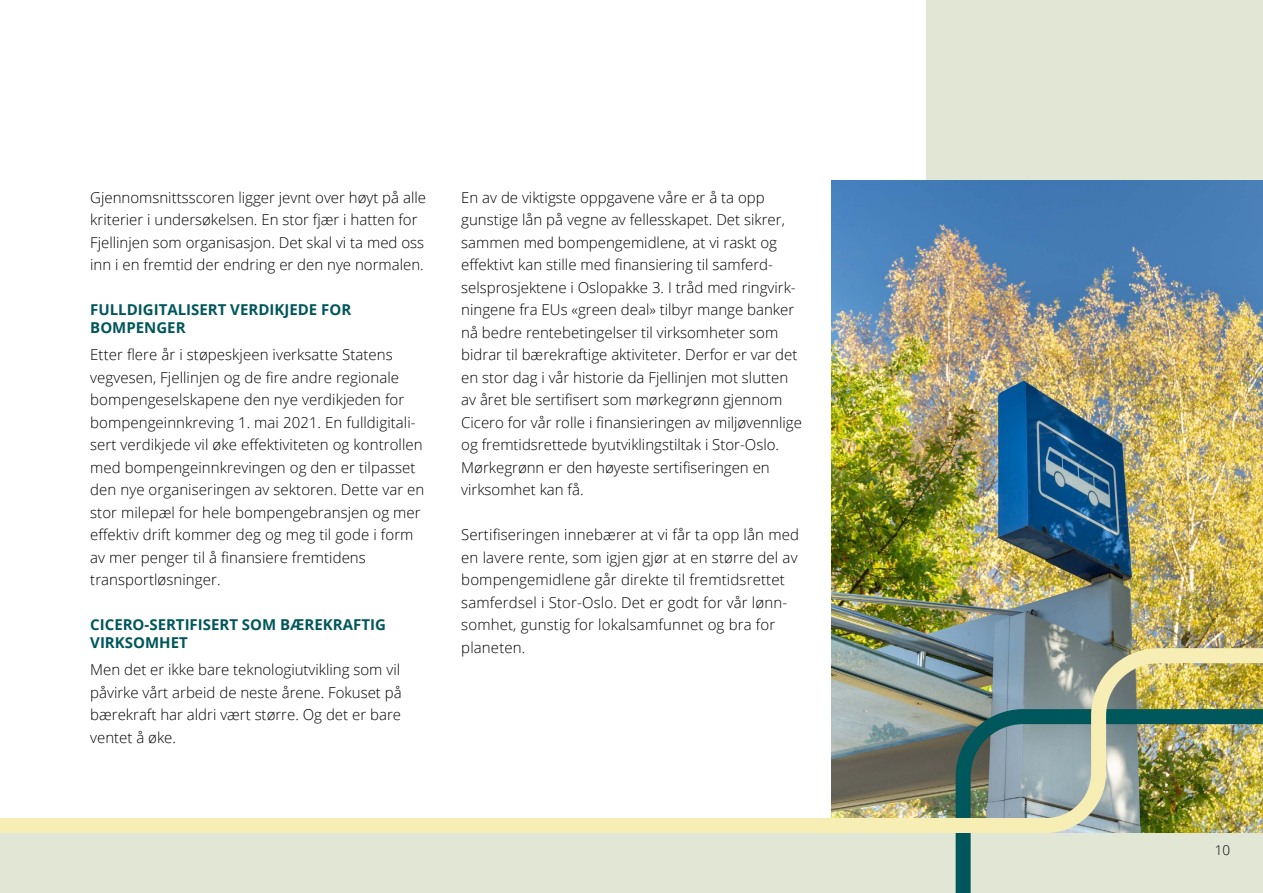
<style>
.page{position:relative;width:1263px;height:893px;background:#e2e7d5}
.page>*{position:absolute;margin:0;border:0;box-sizing:border-box;transform-origin:0 0}
.t1{font:300 15px/22.5px "Open Sans";color:#000}
.t2{font:700 15px/18px "Open Sans";color:#00575b}
.t3{font:300 13.5px "Open Sans";color:#000}
</style>
<div class="page">
<div style="left:0;top:0;width:926px;height:833px;background:#fff"></div>
<img style="left:832px;top:180px;width:431px;height:461px">
<svg style="left:955px;top:840px;width:16px;height:53px"></svg>
<img style="left:0;top:641px;width:1263px;height:199px">
<p class="t1" style="left:90px;top:185px;width:337px">Gjennomsnittsscoren ligger jevnt over høyt på alle kriterier i undersøkelsen. En stor fjær i hatten for Fjellinjen som organisasjon. Det skal vi ta med oss inn i en fremtid der endring er den nye normalen.</p>
<p class="t2" style="left:90px;top:300px;width:262px">FULLDIGITALISERT VERDIKJEDE FOR<br>BOMPENGER</p>
<p class="t1" style="left:90px;top:343px;width:336px">Etter flere år i støpeskjeen iverksatte Statens vegvesen, Fjellinjen og de fire andre regionale bompengeselskapene den nye verdikjeden for bompengeinnkreving 1. mai 2021. En fulldigitali&shy;sert verdikjede vil øke effektiviteten og kontrollen med bompengeinnkrevingen og den er tilpasset den nye organiseringen av sektoren. Dette var en stor milepæl for hele bompengebransjen og mer effektiv drift kommer deg og meg til gode i form av mer penger til å finansiere fremtidens transportløsninger.</p>
<p class="t2" style="left:90px;top:615px;width:297px">CICERO-SERTIFISERT SOM BÆREKRAFTIG<br>VIRKSOMHET</p>
<p class="t1" style="left:90px;top:658px;width:313px;text-align:justify">Men det er ikke bare teknologiutvikling som vil påvirke vårt arbeid de neste årene. Fokuset på bærekraft har aldri vært større. Og det er bare ventet å øke.</p>
<p class="t1" style="left:461px;top:185px;width:342px">En av de viktigste oppgavene våre er å ta opp gunstige lån på vegne av fellesskapet. Det sikrer, sammen med bompengemidlene, at vi raskt og effektivt kan stille med finansiering til samferd&shy;selsprosjektene i Oslopakke 3. I tråd med ringvirk&shy;ningene fra EUs «green deal» tilbyr mange banker nå bedre rentebetingelser til virksomheter som bidrar til bærekraftige aktiviteter. Derfor er var det en stor dag i vår historie da Fjellinjen mot slutten av året ble sertifisert som mørkegrønn gjennom Cicero for vår rolle i finansieringen av miljøvennlige og fremtidsrettede byutviklingstiltak i Stor-Oslo.<br>Mørkegrønn er den høyeste sertifiseringen en virksomhet kan få.</p>
<p class="t1" style="left:461px;top:523px;width:339px">Sertifiseringen innebærer at vi får ta opp lån med en lavere rente, som igjen gjør at en større del av bompengemidlene går direkte til fremtidsrettet samferdsel i Stor-Oslo. Det er godt for vår lønn&shy;somhet, gunstig for lokalsamfunnet og bra for planeten.</p>
<p class="t3" style="left:1215px;top:841px;width:17px">10</p>
</div>
